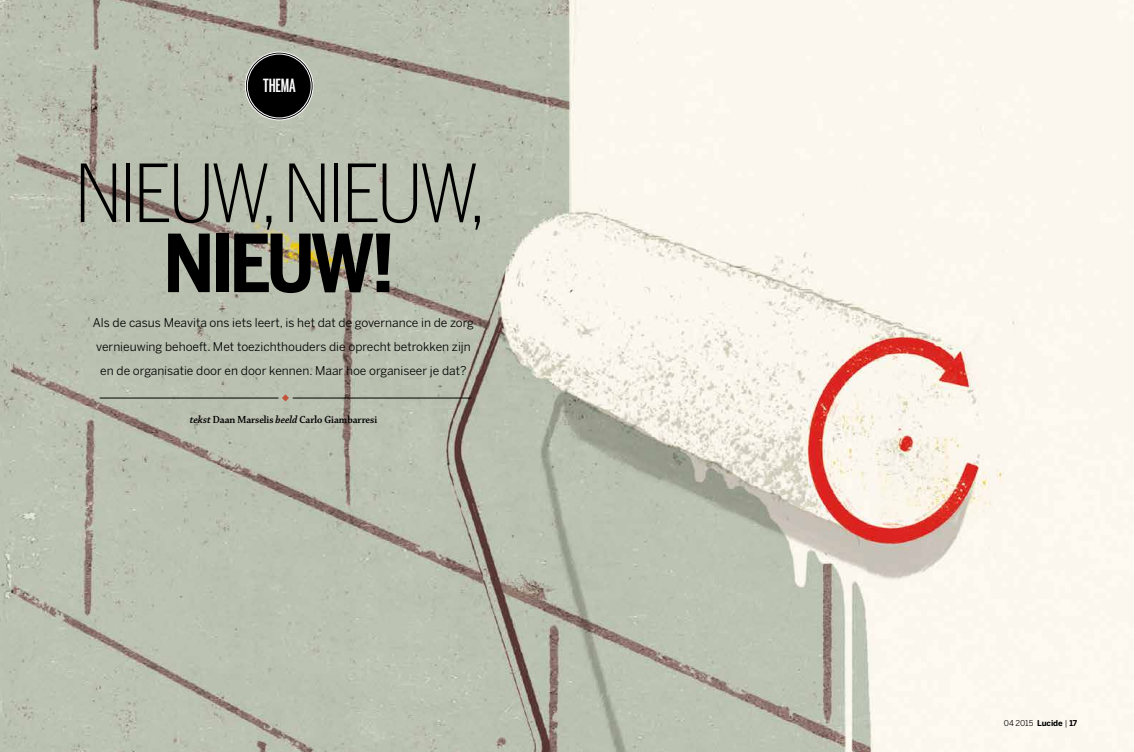
<style>
.page{position:relative;width:1134px;height:752px;background:#fff}
.page>*{position:absolute;margin:0;border:0;box-sizing:border-box;transform-origin:0 0}
.t1{font:300 79px "Benton Sans Cond";letter-spacing:-.055em;color:#000}
.t2{font:700 79px "Benton Sans Cond";letter-spacing:-.05em;color:#000}
.t3{font:500 18px "Benton Sans Extra Comp";letter-spacing:-.01em;color:#fff}
.t4{font:12px/24px "Benton Sans";color:#000;text-align:center}
.t5{font:11px "Chaparral Pro Semibold Disp";color:#000}
.t6{font:700 8px "Benton Sans";letter-spacing:-.01em;color:#000}
.s1{font-family:"Chaparral Pro Semibold It Subh"}
.s2{font-weight:400}
</style>
<div class="page">
<img style="left:0;top:0;width:1134px;height:751px">
<div style="left:245px;top:52px;width:68px;height:68px;background:#000;border-radius:50%"></div>
<div style="left:245px;top:52px;width:68px;height:68px;border:1px solid #fff;border-radius:50%"></div>
<div style="left:247px;top:54px;width:64px;height:64px;border:1px solid #fff;border-radius:50%"></div>
<hr style="left:100px;top:397px;width:178px;height:1px;background:#000">
<hr style="left:293px;top:397px;width:178px;height:1px;background:#000">
<svg style="left:282px;top:394px;width:7px;height:7px"></svg>
<h2 class="t3" style="left:263px;top:76px;width:34px">THEMA</h2>
<h1 class="t1" style="left:74px;top:147px;width:414px">NIEUW, NIEUW,</h1>
<h1 class="t2" style="left:163px;top:217px;width:233px">NIEUW!</h1>
<p class="t4" style="left:93px;top:310px;width:383px">Als de casus Meavita ons iets leert, is het dat de governance in de zorg vernieuwing behoeft. Met toezichthouders die oprecht betrokken zijn en de organisatie door en door kennen. Maar hoe organiseer je dat?</p>
<p class="t5" style="left:190px;top:413px;width:189px"><span class="s1">tekst</span> Daan Marselis <span class="s1">beeld</span> Carlo Giambarresi</p>
<p class="t6" style="left:1004px;top:718px;width:75px"><span class="s2">04 2015</span> Lucide <span class="s2">|</span> 17</p>
</div>
